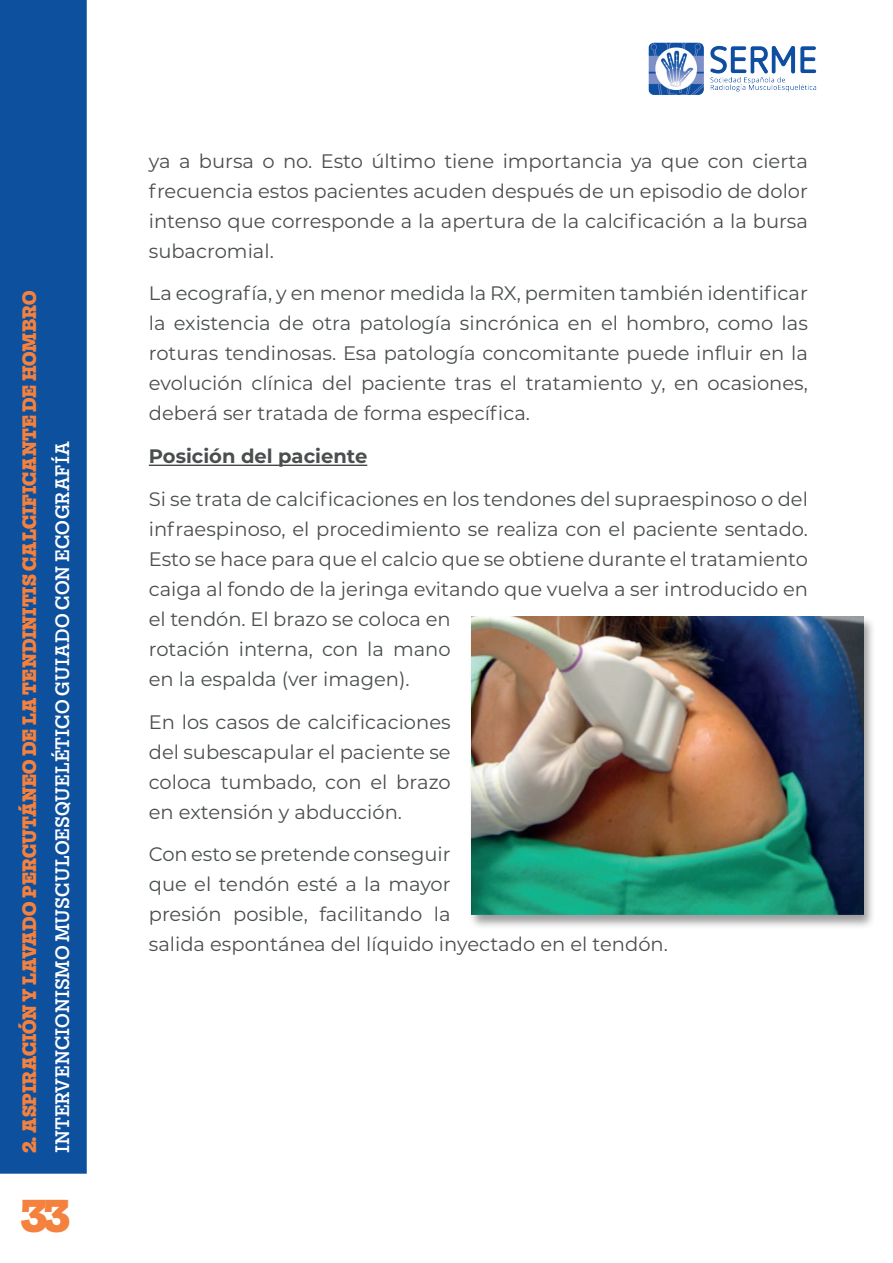
<style>
.page{position:relative;width:893px;height:1263px;background:#fff}
.page>*{position:absolute;margin:0;border:0;box-sizing:border-box;transform-origin:0 0}
.t1{font:800 49.5px "Mortise";color:#f4813d}
.t2{font:800 21px "Mortise";color:#f4813d}
.t3{font:500 21px "Mortise";color:#fff}
.t4{font:19.5px/30px "Montserrat";color:#4a4e4f;text-align:justify}
.t5{font:700 19.5px "Montserrat";color:#4a4e4f}
</style>
<div class="page">
<div style="left:0;top:0;width:87px;height:1174px;background:#0d509e"></div>
<img style="left:648px;top:42px;width:169px;height:53px">
<hr style="left:149px;top:465px;width:218px;height:1px;background:#000001">
<div style="left:468px;top:615px;width:408px;height:315px;background:#231f20;opacity:.45"></div>
<img style="left:472px;top:616px;width:391px;height:298px">
<p class="t2" style="left:18px;top:1153px;width:864px;rotate:-90deg">2. ASPIRACIÓN Y LAVADO PERCUTÁNEO DE LA TENDINITIS CALCIFICANTE DE HOMBRO</p>
<p class="t3" style="left:51px;top:1153px;width:713px;rotate:-90deg">INTERVENCIONISMO MUSCULOESQUELÉTICO GUIADO CON ECOGRAFÍA</p>
<h1 class="t1" style="left:19px;top:1189px;width:52px">33</h1>
<p class="t4" style="left:149px;top:145px;width:661px">ya a bursa o no. Esto último tiene importancia ya que con cierta frecuencia estos pacientes acuden después de un episodio de dolor intenso que corresponde a la apertura de la calcificación a la bursa subacromial.</p>
<p class="t4" style="left:149px;top:278px;width:661px">La ecografía, y en menor medida la RX, permiten también identificar la existencia de otra patología sincrónica en el hombro, como las roturas tendinosas. Esa patología concomitante puede influir en la evolución clínica del paciente tras el tratamiento y, en ocasiones, deberá ser tratada de forma específica.</p>
<p class="t5" style="left:149px;top:442px;width:220px">Posición del paciente</p>
<p class="t4" style="left:149px;top:483px;width:661px;text-align:left">Si se trata de calcificaciones en los tendones del supraespinoso o del infraespinoso, el procedimiento se realiza con el paciente sentado.<br>Esto se hace para que el calcio que se obtiene durante el tratamiento caiga al fondo de la jeringa evitando que vuelva a ser introducido en el tendón. El brazo se coloca en<br>rotación interna, con la mano<br>en la espalda (ver imagen).</p>
<p class="t4" style="left:149px;top:706px;width:303px">En los casos de calcificaciones del subescapular el paciente se coloca tumbado, con el brazo en extensión y abducción.</p>
<p class="t4" style="left:149px;top:839px;width:521px;text-align:left">Con esto se pretende conseguir<br>que el tendón esté a la mayor<br>presión posible, facilitando la<br>salida espontánea del líquido inyectado en el tendón.</p>
</div>
